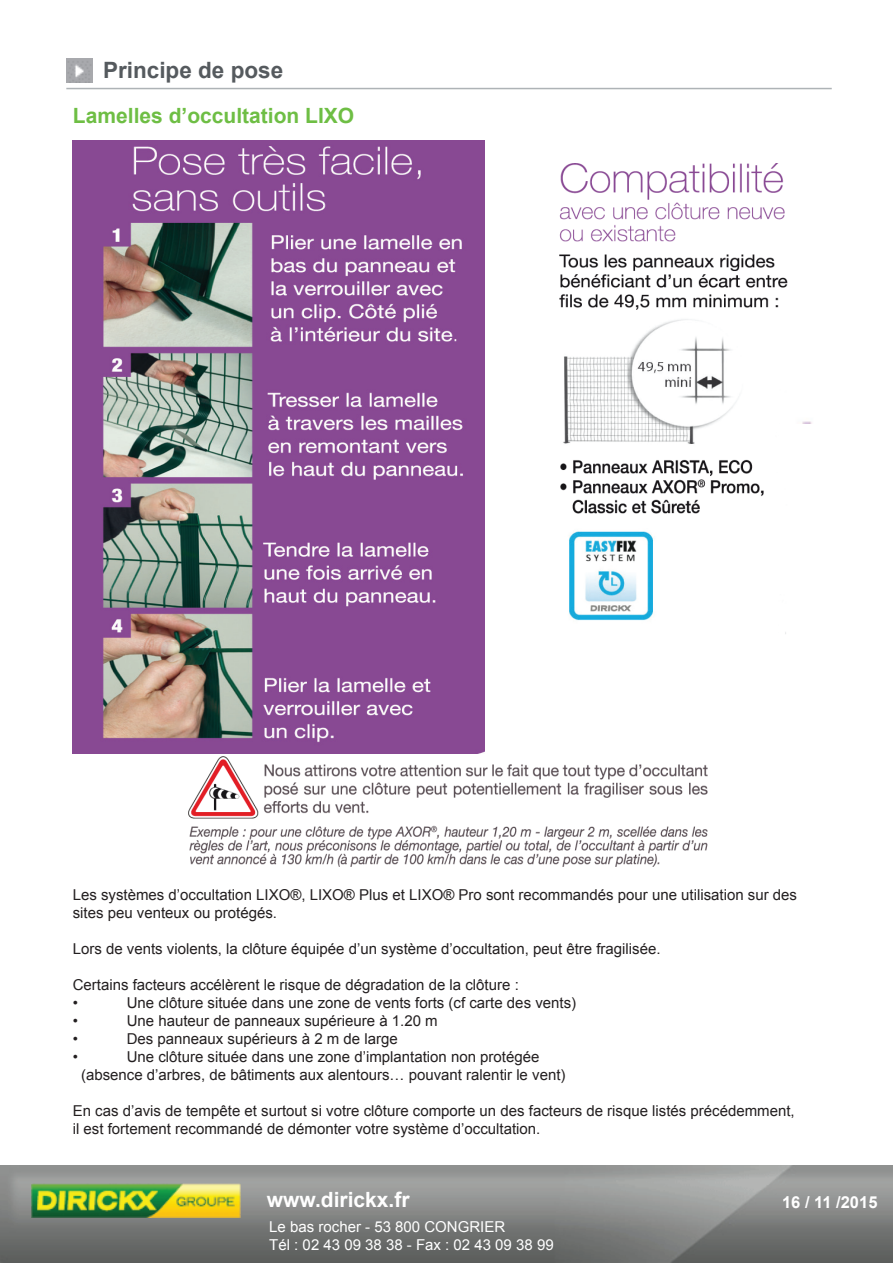
<style>
.page{position:relative;width:893px;height:1263px;background:#fff}
.page>*{position:absolute;margin:0;border:0;box-sizing:border-box;transform-origin:0 0}
.t1{font:700 22.5px "Arial";color:#555a5e}
.t2{font:700 21px "Arial";color:#6ebe44}
.t3{font:700 21px "Arial";color:#fff}
.t4{font:700 16.5px "Arial";color:#fff}
.t5{font:15px/18px "Arial";color:#231f20}
.t6{font:15px/18px "Arial";color:#fff}
</style>
<div class="page">
<img style="left:0;top:1165px;width:893px;height:98px">
<img style="left:31px;top:1184px;width:210px;height:33px">
<img style="left:802px;top:421px;width:10px;height:2px">
<img style="left:67px;top:58px;width:25px;height:24px">
<hr style="left:66px;top:88px;width:766px;height:1px;background:#aeb3b6">
<img style="left:73px;top:141px;width:411px;height:612px">
<img style="left:560px;top:164px;width:228px;height:470px">
<img style="left:188px;top:757px;width:520px;height:109px">
<h1 class="t1" style="left:103px;top:55px;width:182px">Principe de pose</h1>
<h2 class="t2" style="left:73px;top:102px;width:283px">Lamelles d’occultation LIXO</h2>
<p class="t5" style="left:73px;top:885px;width:726px">Les systèmes d’occultation LIXO®, LIXO® Plus et LIXO® Pro sont recommandés pour une utilisation sur des sites peu venteux ou protégés.</p>
<p class="t5" style="left:73px;top:939px;width:589px">Lors de vents violents, la clôture équipée d’un système d’occultation, peut être fragilisée.</p>
<p class="t5" style="left:73px;top:975px;width:448px">Certains facteurs accélèrent le risque de dégradation de la clôture : •</p>
<p class="t5" style="left:127px;top:993px;width:451px">Une clôture située dans une zone de vents forts (cf carte des vents)</p>
<p class="t5" style="left:73px;top:1011px;width:7px">•</p>
<p class="t5" style="left:127px;top:1011px;width:313px">Une hauteur de panneaux supérieure à 1.20 m</p>
<p class="t5" style="left:73px;top:1029px;width:7px">•</p>
<p class="t5" style="left:127px;top:1029px;width:272px">Des panneaux supérieurs à 2 m de large</p>
<p class="t5" style="left:73px;top:1047px;width:7px">•</p>
<p class="t5" style="left:81px;top:1047px;width:486px;text-indent:46px">Une clôture située dans une zone d’implantation non protégée (absence d’arbres, de bâtiments aux alentours… pouvant ralentir le vent)</p>
<p class="t5" style="left:73px;top:1101px;width:723px">En cas d’avis de tempête et surtout si votre clôture comporte un des facteurs de risque listés précédemment, il est fortement recommandé de démonter votre système d’occultation.</p>
<h2 class="t3" style="left:267px;top:1186px;width:144px">www.dirickx.fr</h2>
<p class="t6" style="left:269px;top:1218px;width:286px">Le bas rocher - 53 800 CONGRIER<br>Tél : 02 43 09 38 38 - Fax : 02 43 09 38 99</p>
<p class="t4" style="left:782px;top:1191px;width:97px">16 / 11 /2015</p>
</div>
